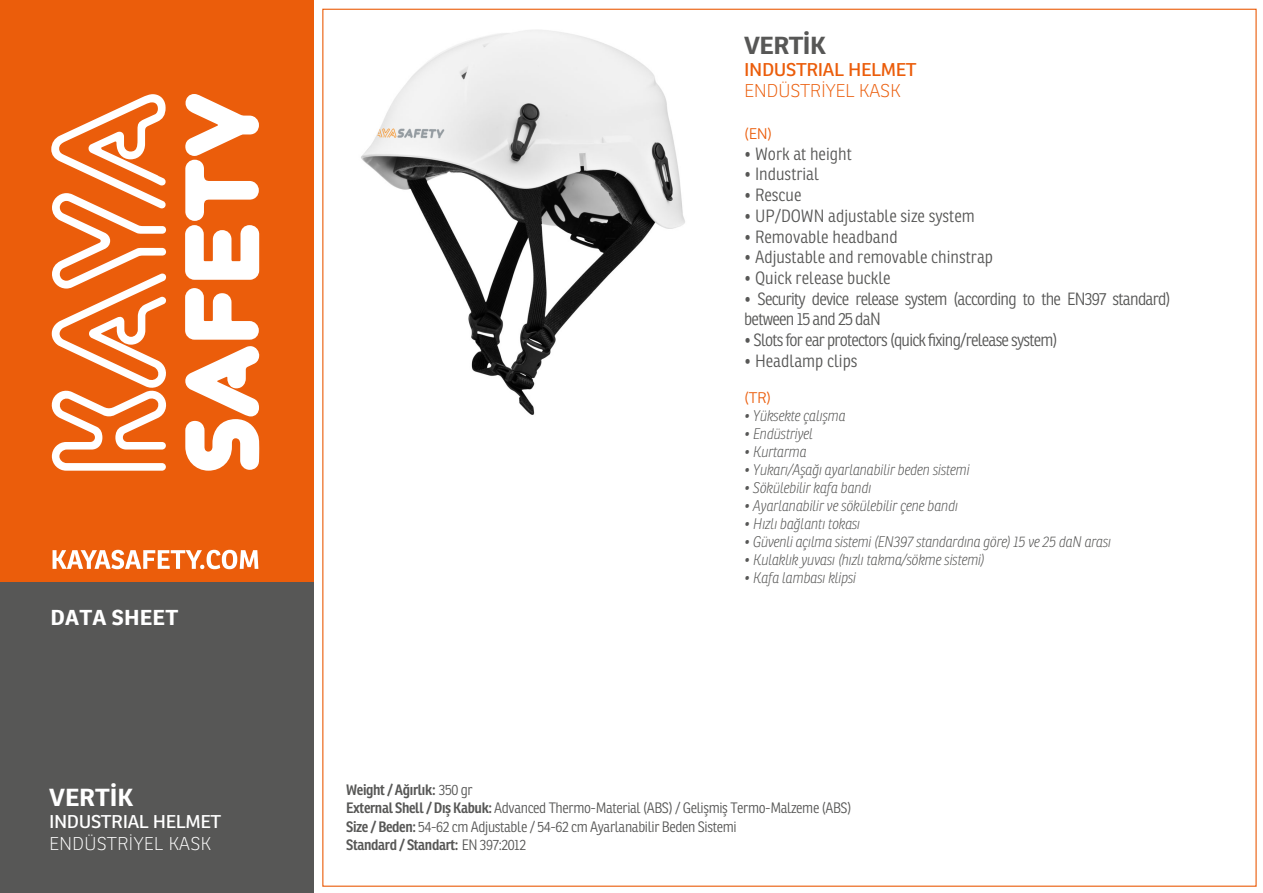
<style>
.page{position:relative;width:1263px;height:893px;background:#fff}
.page>*{position:absolute;margin:0;border:0;box-sizing:border-box;transform-origin:0 0}
.t1{font:27px "Ronnia";letter-spacing:-.03em;color:#fff;scale:1.06 1}
.t2{font:700 27px "Ronnia";color:#fff;scale:1.06 1}
.t3{font:700 24px "Ronnia";letter-spacing:-.02em;color:#575756;scale:1.06 1}
.t4{font:700 24px "Ronnia";color:#fff;scale:1.06 1}
.t5{font:700 21px "Ronnia";letter-spacing:.01em;color:#fff;scale:1.06 1}
.t6{font:300 19.5px "Ronnia";color:#fff;scale:1.06 1}
.t7{font:18px "Ronnia";letter-spacing:-.02em;color:#eb5d0b;scale:1.06 1}
.t8{font:18px "Ronnia";letter-spacing:-.02em;color:#fff;scale:1.06 1}
.t9{font:100 18px "Ronnia";letter-spacing:-.02em;color:#eb5d0b;scale:1.06 1}
.t10{font:100 18px "Ronnia";color:#fff;scale:1.06 1}
.t11{font:300 17.25px "Ronnia Cond";color:#575756;scale:1.06 1}
.t12{font:300 17.25px/20.7px "Ronnia Cond";letter-spacing:-.04em;color:#575756;scale:1.06 1}
.t13{font:italic 100 15px "Ronnia Cond";letter-spacing:-.02em;color:#575756;scale:1.06 1}
.t14{font:300 15px "Ronnia";color:#eb5d0b;scale:1.06 1}
.t15{font:300 14.7px/18.3px "Ronnia Cond";letter-spacing:-.025em;color:#575756;scale:1.06 1}
.s1{font-weight:600}
</style>
<div class="page">
<div style="left:0;top:0;width:314px;height:608px;background:#eb5d0b"></div>
<div style="left:0;top:582px;width:314px;height:311px;background:#575756"></div>
<svg style="left:51px;top:94px;width:116px;height:377px"></svg>
<svg style="left:185px;top:346px;width:75px;height:125px"></svg>
<svg style="left:185px;top:288px;width:74px;height:52px"></svg>
<svg style="left:185px;top:94px;width:74px;height:186px"></svg>
<svg style="left:53px;top:550px;width:205px;height:19px"></svg>
<img style="left:361px;top:30px;width:324px;height:385px">
<h3 class="t5" style="left:50px;top:604px;width:122px">DATA SHEET</h3>
<h2 class="t4" style="left:49px;top:782px;width:81px">VERTİK</h2>
<p class="t8" style="left:49px;top:810px;width:164px">INDUSTRIAL HELMET</p>
<p class="t10" style="left:49px;top:833px;width:154px">ENDÜSTRİYEL KASK</p>
<h1 class="t2" style="left:38px;top:776px;width:87px">K-2020</h1>
<h1 class="t1" style="left:38px;top:802px;width:232px">DİKEY YAŞAM HATTI</h1>
<h3 class="t6" style="left:38px;top:832px;width:162px">VECTICAL LIFELINE</h3>
<h2 class="t3" style="left:744px;top:30px;width:79px">VERTİK</h2>
<p class="t7" style="left:744px;top:58px;width:164px">INDUSTRIAL HELMET</p>
<p class="t9" style="left:744px;top:80px;width:149px">ENDÜSTRİYEL KASK</p>
<p class="t14" style="left:744px;top:125px;width:28px">(EN)</p>
<p class="t11" style="left:744px;top:143px;width:103px">• Work at height</p>
<p class="t11" style="left:744px;top:164px;width:72px">• Industrial</p>
<p class="t11" style="left:744px;top:185px;width:56px">• Rescue</p>
<p class="t11" style="left:744px;top:206px;width:219px">• UP/DOWN adjustable size system</p>
<p class="t11" style="left:744px;top:226px;width:146px">• Removable headband</p>
<p class="t11" style="left:744px;top:247px;width:236px">• Adjustable and removable chinstrap</p>
<p class="t11" style="left:744px;top:268px;width:140px">• Quick release buckle</p>
<p class="t12" style="left:744px;top:288px;width:404px">• Security device release system (according to the EN397 standard) between 15 and 25 daN</p>
<p class="t12" style="left:744px;top:330px;width:297px">• Slots for ear protectors (quick fixing/release system)</p>
<p class="t11" style="left:744px;top:350px;width:108px">• Headlamp clips</p>
<p class="t14" style="left:744px;top:388px;width:27px">(TR)</p>
<p class="t13" style="left:744px;top:407px;width:97px">• Yüksekte çalışma</p>
<p class="t13" style="left:744px;top:425px;width:67px">• Endüstriyel</p>
<p class="t13" style="left:744px;top:443px;width:61px">• Kurtarma</p>
<p class="t13" style="left:744px;top:461px;width:214px">• Yukarı/Aşağı ayarlanabilir beden sistemi</p>
<p class="t13" style="left:744px;top:479px;width:122px">• Sökülebilir kafa bandı</p>
<p class="t13" style="left:744px;top:497px;width:203px">• Ayarlanabilir ve sökülebilir çene bandı</p>
<p class="t13" style="left:744px;top:515px;width:111px">• Hızlı bağlantı tokası</p>
<p class="t13" style="left:744px;top:533px;width:348px">• Güvenli açılma sistemi (EN397 standardına göre) 15 ve 25 daN arası</p>
<p class="t13" style="left:744px;top:551px;width:229px">• Kulaklık yuvası (hızlı takma/sökme sistemi)</p>
<p class="t13" style="left:744px;top:569px;width:107px">• Kafa lambası klipsi</p>
<p class="t15" style="left:346px;top:781px;width:478px"><span class="s1">Weight / Ağırlık:</span> 350 gr<br><span class="s1">External Shell / Dış Kabuk:</span> Advanced Thermo-Material (ABS) / Gelişmiş Termo-Malzeme (ABS)<br><span class="s1">Size / Beden:</span> 54-62 cm Adjustable / 54-62 cm Ayarlanabilir Beden Sistemi<br><span class="s1">Standard / Standart:</span> EN 397:2012</p>
</div>
